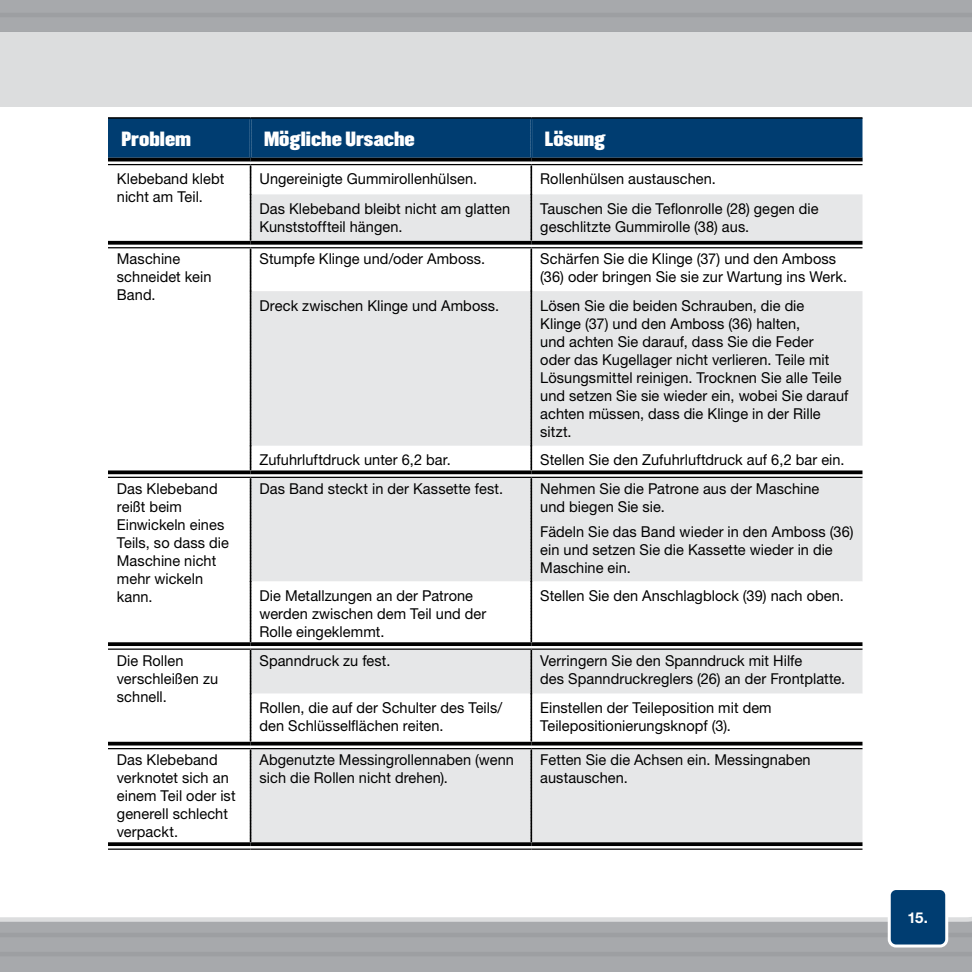
<style>
.page{position:relative;width:972px;height:972px;background:#a7a9ac}
.page>*{position:absolute;margin:0;border:0;box-sizing:border-box;transform-origin:0 0}
.t1{font:18px "Champion HTF Middleweight";color:#fff}
.t2{font:15px/18px "Helvetica Neue LT Std";letter-spacing:.005em;color:#000}
.t3{font:700 15px "Helvetica Neue LT Std";color:#fff}
</style>
<div class="page">
<hr style="left:0;top:32px;width:972px;height:4px;background:#dcddde">
<hr style="left:0;top:13px;width:972px;height:4px;background:#9d9fa2">
<hr style="left:0;top:952px;width:972px;height:4px;background:#9d9fa2">
<hr style="left:0;top:933px;width:972px;height:4px;background:#9d9fa2">
<div style="left:0;top:107px;width:972px;height:815px;background:#fff"></div>
<div style="left:0;top:33px;width:972px;height:74px;background:#dcddde"></div>
<div style="left:251px;top:478px;width:611px;height:364px;background:#e6e7e8"></div>
<svg style="left:251px;top:582px;width:611px;height:160px;background:#f7f7f7"></svg>
<svg style="left:251px;top:474px;width:280px;height:3px"></svg>
<svg style="left:531px;top:474px;width:331px;height:3px"></svg>
<svg style="left:251px;top:646px;width:280px;height:3px"></svg>
<svg style="left:531px;top:646px;width:331px;height:3px"></svg>
<svg style="left:108px;top:646px;width:143px;height:3px"></svg>
<div style="left:108px;top:742px;width:143px;height:7px;background:#fff"></div>
<div style="left:251px;top:742px;width:280px;height:7px;background:#fff"></div>
<div style="left:531px;top:742px;width:331px;height:7px;background:#fff"></div>
<svg style="left:108px;top:846px;width:143px;height:3px"></svg>
<svg style="left:251px;top:846px;width:280px;height:3px"></svg>
<svg style="left:531px;top:846px;width:331px;height:3px"></svg>
<svg style="left:108px;top:474px;width:143px;height:3px"></svg>
<hr style="left:108px;top:117px;width:143px;height:2px;background:#000">
<hr style="left:251px;top:117px;width:280px;height:2px;background:#000">
<hr style="left:531px;top:117px;width:331px;height:2px;background:#000">
<svg style="left:250px;top:478px;width:1px;height:164px"></svg>
<svg style="left:531px;top:478px;width:1px;height:164px"></svg>
<svg style="left:250px;top:650px;width:1px;height:92px"></svg>
<svg style="left:531px;top:650px;width:1px;height:92px"></svg>
<svg style="left:250px;top:750px;width:1px;height:92px"></svg>
<svg style="left:531px;top:750px;width:1px;height:92px"></svg>
<svg style="left:108px;top:118px;width:754px;height:352px;background:#d3dbe1"></svg>
<svg style="left:108px;top:241px;width:143px;height:4px"></svg>
<hr style="left:108px;top:247px;width:143px;height:1px;background:#000">
<svg style="left:251px;top:241px;width:280px;height:4px"></svg>
<hr style="left:251px;top:247px;width:280px;height:1px;background:#000">
<svg style="left:531px;top:241px;width:331px;height:4px"></svg>
<hr style="left:531px;top:247px;width:331px;height:1px;background:#000">
<svg style="left:251px;top:470px;width:280px;height:4px"></svg>
<hr style="left:251px;top:477px;width:280px;height:1px;background:#000">
<svg style="left:531px;top:470px;width:331px;height:4px"></svg>
<hr style="left:531px;top:477px;width:331px;height:1px;background:#000">
<svg style="left:251px;top:642px;width:280px;height:4px"></svg>
<hr style="left:251px;top:649px;width:280px;height:1px;background:#000">
<svg style="left:531px;top:642px;width:331px;height:4px"></svg>
<hr style="left:531px;top:649px;width:331px;height:1px;background:#000">
<hr style="left:108px;top:158px;width:143px;height:3px;background:#000">
<hr style="left:108px;top:164px;width:143px;height:1px;background:#000">
<hr style="left:251px;top:158px;width:280px;height:3px;background:#000">
<hr style="left:251px;top:164px;width:280px;height:1px;background:#000">
<hr style="left:531px;top:158px;width:331px;height:3px;background:#000">
<hr style="left:531px;top:164px;width:331px;height:1px;background:#000">
<svg style="left:108px;top:642px;width:143px;height:4px"></svg>
<hr style="left:108px;top:649px;width:143px;height:1px;background:#000">
<svg style="left:108px;top:742px;width:143px;height:4px"></svg>
<hr style="left:108px;top:748px;width:143px;height:1px;background:#000">
<svg style="left:251px;top:742px;width:280px;height:4px"></svg>
<hr style="left:251px;top:748px;width:280px;height:1px;background:#000">
<svg style="left:531px;top:742px;width:331px;height:4px"></svg>
<hr style="left:531px;top:748px;width:331px;height:1px;background:#000">
<svg style="left:108px;top:842px;width:143px;height:4px"></svg>
<hr style="left:108px;top:849px;width:143px;height:1px;background:#000">
<svg style="left:251px;top:842px;width:280px;height:4px"></svg>
<hr style="left:251px;top:849px;width:280px;height:1px;background:#000">
<svg style="left:531px;top:842px;width:331px;height:4px"></svg>
<hr style="left:531px;top:849px;width:331px;height:1px;background:#000">
<svg style="left:108px;top:470px;width:143px;height:4px"></svg>
<hr style="left:108px;top:477px;width:143px;height:1px;background:#000">
<div style="left:889px;top:889px;width:58px;height:57px;background:#003d71;border-radius:7px"></div>
<div style="left:888px;top:887px;width:60px;height:61px;border:3px solid #fff;border-radius:7px"></div>
<p class="t1" style="left:122px;top:127px;width:71px">Problem</p>
<p class="t1" style="left:264px;top:127px;width:152px">Mögliche Ursache</p>
<p class="t1" style="left:545px;top:127px;width:62px">Lösung</p>
<p class="t2" style="left:117px;top:170px;width:109px">Klebeband klebt nicht am Teil.</p>
<p class="t2" style="left:259px;top:170px;width:219px">Ungereinigte Gummirollenhülsen.</p>
<p class="t2" style="left:540px;top:170px;width:177px">Rollenhülsen austauschen.</p>
<p class="t2" style="left:259px;top:199px;width:252px">Das Klebeband bleibt nicht am glatten<br>Kunststoffteil hängen.</p>
<p class="t2" style="left:540px;top:199px;width:280px">Tauschen Sie die Teflonrolle (28) gegen die geschlitzte Gummirolle (38) aus.</p>
<p class="t2" style="left:117px;top:250px;width:96px">Maschine schneidet kein<br>Band.</p>
<p class="t2" style="left:259px;top:250px;width:227px">Stumpfe Klinge und/oder Amboss.</p>
<p class="t2" style="left:540px;top:250px;width:308px">Schärfen Sie die Klinge (37) und den Amboss (36) oder bringen Sie sie zur Wartung ins Werk.</p>
<p class="t2" style="left:259px;top:296px;width:241px">Dreck zwischen Klinge und Amboss.</p>
<p class="t2" style="left:540px;top:296px;width:310px">Lösen Sie die beiden Schrauben, die die Klinge (37) und den Amboss (36) halten,<br>und achten Sie darauf, dass Sie die Feder<br>oder das Kugellager nicht verlieren. Teile mit Lösungsmittel reinigen. Trocknen Sie alle Teile und setzen Sie sie wieder ein, wobei Sie darauf achten müssen, dass die Klinge in der Rille sitzt.</p>
<p class="t2" style="left:259px;top:451px;width:193px">Zufuhrluftdruck unter 6,2 bar.</p>
<p class="t2" style="left:540px;top:451px;width:306px">Stellen Sie den Zufuhrluftdruck auf 6,2 bar ein.</p>
<p class="t2" style="left:117px;top:479px;width:114px">Das Klebeband reißt beim<br>Einwickeln eines<br>Teils, so dass die<br>Maschine nicht mehr wickeln kann.</p>
<p class="t2" style="left:259px;top:479px;width:245px">Das Band steckt in der Kassette fest.</p>
<p class="t2" style="left:540px;top:479px;width:281px">Nehmen Sie die Patrone aus der Maschine und biegen Sie sie.</p>
<p class="t2" style="left:540px;top:522px;width:315px">Fädeln Sie das Band wieder in den Amboss (36) ein und setzen Sie die Kassette wieder in die<br>Maschine ein.</p>
<p class="t2" style="left:259px;top:587px;width:228px">Die Metallzungen an der Patrone werden zwischen dem Teil und der<br>Rolle eingeklemmt.</p>
<p class="t2" style="left:540px;top:587px;width:305px">Stellen Sie den Anschlagblock (39) nach oben.</p>
<p class="t2" style="left:117px;top:651px;width:103px">Die Rollen verschleißen zu schnell.</p>
<p class="t2" style="left:259px;top:651px;width:133px">Spanndruck zu fest.</p>
<p class="t2" style="left:540px;top:651px;width:307px">Verringern Sie den Spanndruck mit Hilfe<br>des Spanndruckreglers (26) an der Frontplatte.</p>
<p class="t2" style="left:259px;top:699px;width:245px">Rollen, die auf der Schulter des Teils/ den Schlüsselflächen reiten.</p>
<p class="t2" style="left:540px;top:699px;width:233px">Einstellen der Teileposition mit dem<br>Teilepositionierungsknopf (3).</p>
<p class="t2" style="left:117px;top:751px;width:120px">Das Klebeband verknotet sich an einem Teil oder ist generell schlecht verpackt.</p>
<p class="t2" style="left:259px;top:751px;width:256px">Abgenutzte Messingrollennaben (wenn sich die Rollen nicht drehen).</p>
<p class="t2" style="left:540px;top:751px;width:272px">Fetten Sie die Achsen ein. Messingnaben austauschen.</p>
<p class="t3" style="left:907px;top:908px;width:22px">15.</p>
</div>
